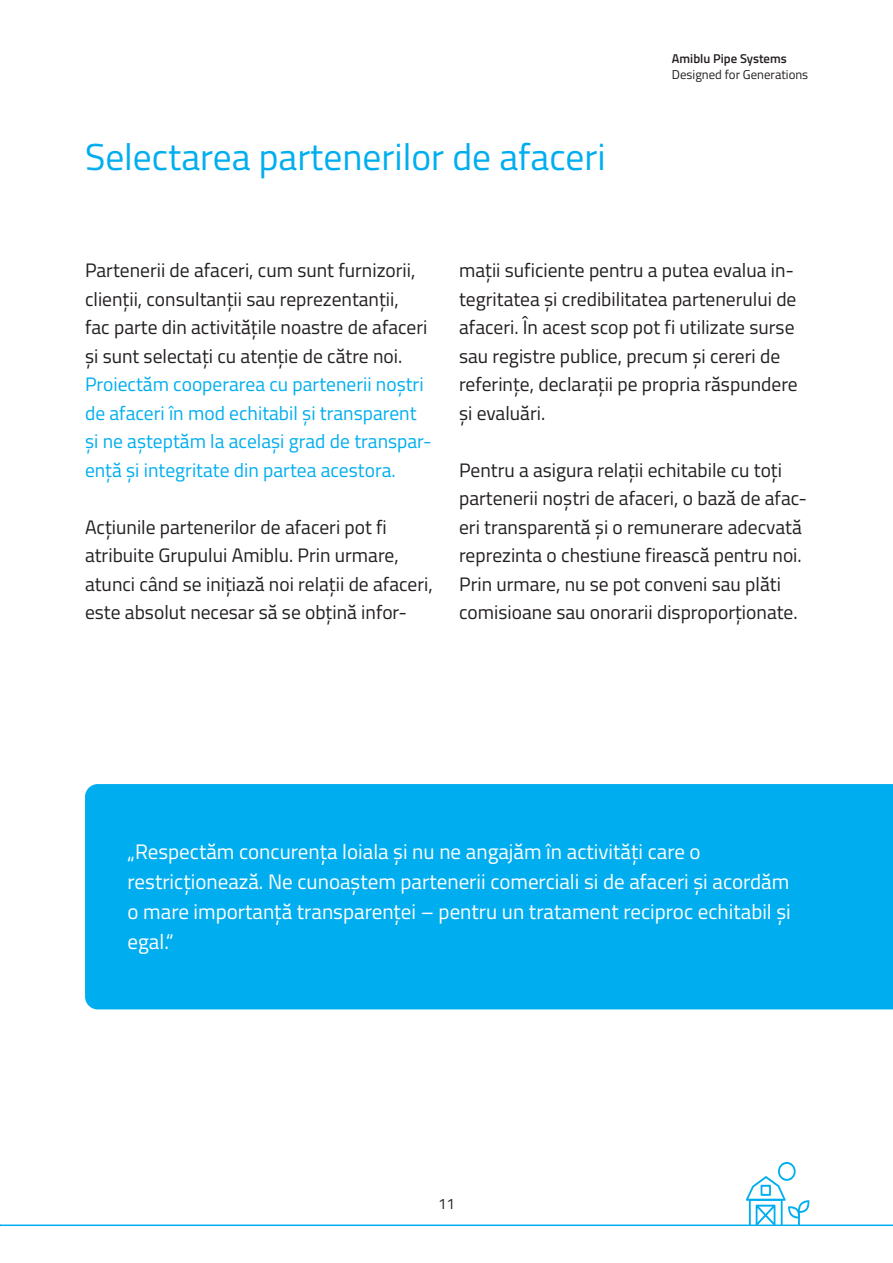
<style>
.page{position:relative;width:893px;height:1263px;background:#fff}
.page>*{position:absolute;margin:0;border:0;box-sizing:border-box;transform-origin:0 0}
.Überschrift{font:37.5px "Titillium Web";color:#00aeef}
.t1{font:21px/30px "Titillium Web";color:#fff}
.Body_13_pt{font:19.5px/28.5px "Titillium Web";color:#231f20}
.t2{font:15px "Titillium Web";color:#231f20}
.t3{font:12.75px "Titillium Web";color:#231f20}
.t4{font:600 12.75px "Titillium Web";color:#231f20}
.s1{color:#00aeef}
</style>
<div class="page">
<div style="left:85px;top:784px;width:808px;height:225px;background:#00aeef"></div>
<svg style="left:746px;top:1162px;width:63px;height:62px"></svg>
<hr style="left:0;top:1224px;width:893px;height:2px;background:#00aeef">
<p class="Überschrift" style="left:85px;top:129px;width:522px">Selectarea partenerilor de afaceri</p>
<p class="t4" style="left:672px;top:49px;width:116px">Amiblu Pipe Systems</p>
<p class="t3" style="left:672px;top:65px;width:138px">Designed for Generations</p>
<p class="Body_13_pt" style="left:85px;top:255px;width:348px">Partenerii de afaceri, cum sunt furnizorii, clienții, consultanții sau reprezentanții,<br>fac parte din activitățile noastre de afaceri și sunt selectați cu atenție de către noi.<br><span class="s1">Proiectăm cooperarea cu partenerii noștri de afaceri în mod echitabil și transparent și ne așteptăm la același grad de transpar&shy;ență și integritate din partea acestora.</span></p>
<p class="Body_13_pt" style="left:85px;top:512px;width:349px">Acțiunile partenerilor de afaceri pot fi atribuite Grupului Amiblu. Prin urmare, atunci când se inițiază noi relații de afaceri, este absolut necesar să se obțină infor-</p>
<p class="Body_13_pt" style="left:459px;top:255px;width:340px">mații suficiente pentru a putea evalua in&shy;tegritatea și credibilitatea partenerului de afaceri. În acest scop pot fi utilizate surse sau registre publice, precum și cereri de referințe, declarații pe propria răspundere și evaluări.</p>
<p class="Body_13_pt" style="left:459px;top:455px;width:349px">Pentru a asigura relații echitabile cu toți partenerii noștri de afaceri, o bază de afac&shy;eri transparentă și o remunerare adecvată reprezinta o chestiune firească pentru noi.<br>Prin urmare, nu se pot conveni sau plăti comisioane sau onorarii disproporționate.</p>
<p class="t1" style="left:128px;top:836px;width:665px">„Respectăm concurența loiala și nu ne angajăm în activități care o restricționează. Ne cunoaștem partenerii comerciali si de afaceri și acordăm o mare importanță transparenței – pentru un tratament reciproc echitabil și egal.“</p>
<p class="t2" style="left:438px;top:1192px;width:18px">11</p>
</div>
